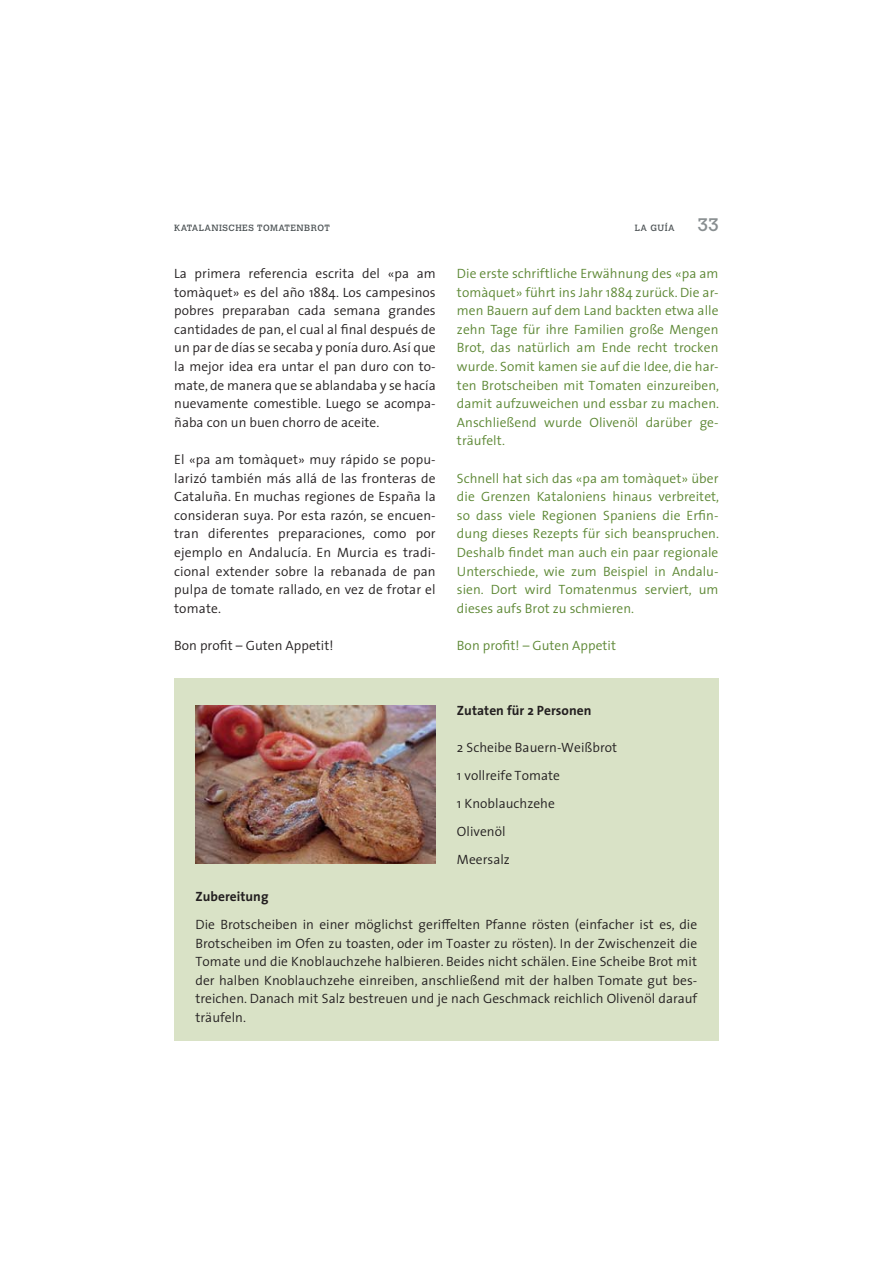
<style>
.page{position:relative;width:893px;height:1263px;background:#fff}
.page>*{position:absolute;margin:0;border:0;box-sizing:border-box;transform-origin:0 0}
.t1{font:18px "Calvert";color:#888e90}
.t2{font:300 13.5px/18.6px "The Sans 4";letter-spacing:.005em;color:#231f20;text-align:justify}
.t3{font:300 13.5px/18.6px "The Sans 4";letter-spacing:.005em;color:#5c8733;text-align:justify}
.t4{font:13.5px "The Sans 7 Bold Plain";letter-spacing:.005em;color:#231f20}
.t5{font:9px "Calvert";letter-spacing:.05em;color:#4d5355}
</style>
<div class="page">
<div style="left:174px;top:678px;width:544px;height:363px;background:#d9e2c6"></div>
<img style="left:195px;top:706px;width:241px;height:158px">
<p class="t5" style="left:174px;top:224px;width:157px">KATALANISCHES TOMATENBROT</p>
<p class="t5" style="left:635px;top:224px;width:41px">LA GUÍA</p>
<h1 class="t1" style="left:697px;top:218px;width:23px">33</h1>
<p class="t2" style="left:174px;top:265px;width:263px">La primera referencia escrita del «pa am tomàquet» es del año 1884. Los campesinos pobres preparaban cada semana grandes cantidades de pan, el cual al final después de un par de días se secaba y ponía duro. Así que la mejor idea era untar el pan duro con to&shy;mate, de manera que se ablandaba y se hacía nuevamente comestible. Luego se acompa&shy;ñaba con un buen chorro de aceite.</p>
<p class="t2" style="left:174px;top:451px;width:263px">El «pa am tomàquet» muy rápido se popu&shy;larizó también más allá de las fronteras de Cataluña. En muchas regiones de España la consideran suya. Por esta razón, se encuen&shy;tran diferentes preparaciones, como por ejemplo en Andalucía. En Murcia es tradi&shy;cional extender sobre la rebanada de pan pulpa de tomate rallado, en vez de frotar el tomate.</p>
<p class="t2" style="left:174px;top:637px;width:161px">Bon profit – Guten Appetit!</p>
<p class="t3" style="left:457px;top:265px;width:264px">Die erste schriftliche Erwähnung des «pa am tomàquet» führt ins Jahr 1884 zurück. Die ar&shy;men Bauern auf dem Land backten etwa alle zehn Tage für ihre Familien große Mengen Brot, das natürlich am Ende recht trocken wurde. Somit kamen sie auf die Idee, die har&shy;ten Brotscheiben mit Tomaten einzureiben, damit aufzuweichen und essbar zu machen.<br>Anschließend wurde Olivenöl darüber ge&shy;träufelt.</p>
<p class="t3" style="left:457px;top:470px;width:264px">Schnell hat sich das «pa am tomàquet» über die Grenzen Kataloniens hinaus verbreitet, so dass viele Regionen Spaniens die Erfin&shy;dung dieses Rezepts für sich beanspruchen.<br>Deshalb findet man auch ein paar regionale Unterschiede, wie zum Beispiel in Andalu&shy;sien. Dort wird Tomatenmus serviert, um dieses aufs Brot zu schmieren.</p>
<p class="t3" style="left:457px;top:637px;width:161px">Bon profit! – Guten Appetit</p>
<p class="t4" style="left:457px;top:703px;width:136px">Zutaten für 2 Personen</p>
<p class="t2" style="left:457px;top:735px;width:162px;line-height:27.9px;text-align:left">2 Scheibe Bauern-Weißbrot<br>1 vollreife Tomate<br>1 Knoblauchzehe<br>Olivenöl<br>Meersalz</p>
<p class="t4" style="left:195px;top:889px;width:75px">Zubereitung</p>
<p class="t2" style="left:195px;top:916px;width:503px">Die Brotscheiben in einer möglichst geriffelten Pfanne rösten (einfacher ist es, die Brotscheiben im Ofen zu toasten, oder im Toaster zu rösten). In der Zwischenzeit die Tomate und die Knoblauchzehe halbieren. Beides nicht schälen. Eine Scheibe Brot mit der halben Knoblauchzehe einreiben, anschließend mit der halben Tomate gut bes&shy;treichen. Danach mit Salz bestreuen und je nach Geschmack reichlich Olivenöl darauf träufeln.</p>
</div>
